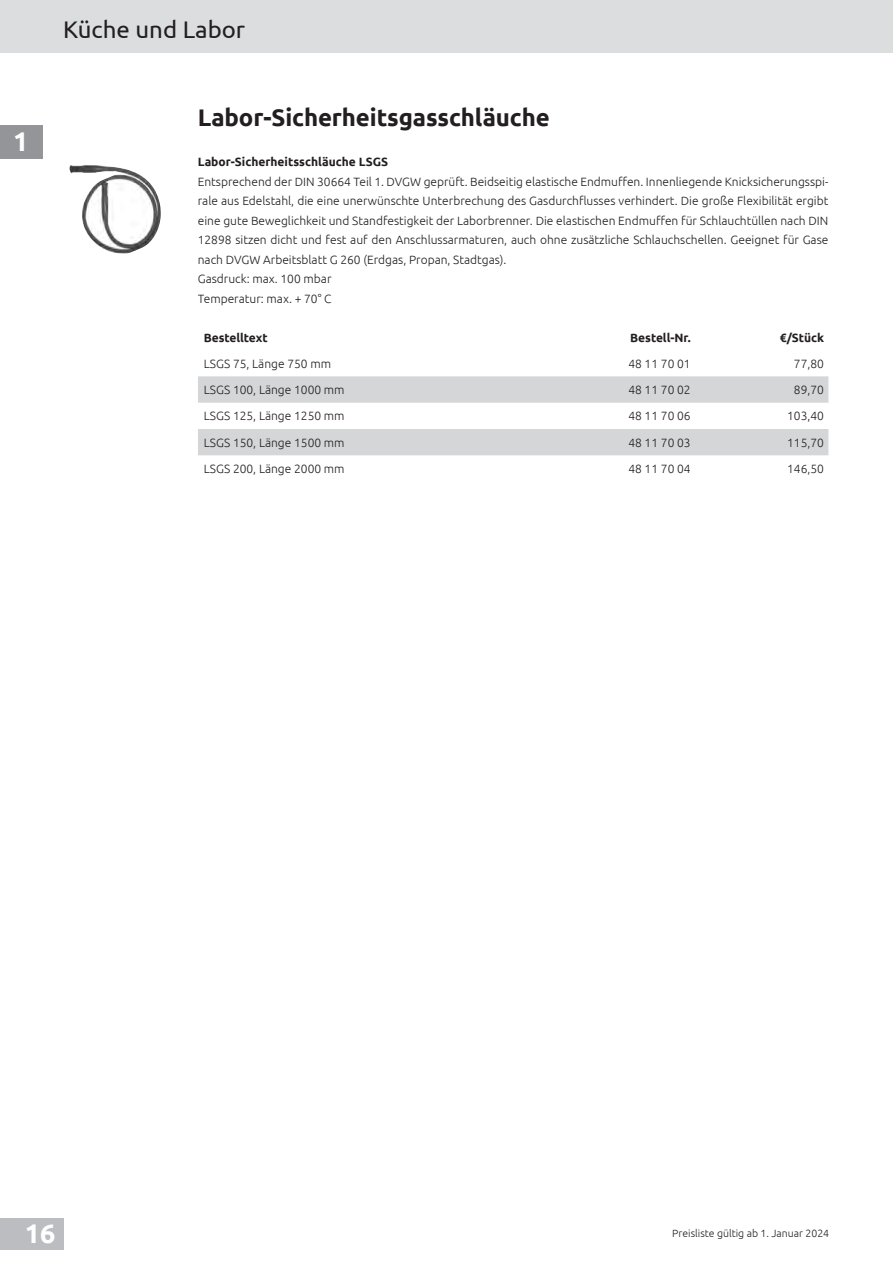
<style>
.page{position:relative;width:893px;height:1263px;background:#fff}
.page>*{position:absolute;margin:0;border:0;box-sizing:border-box;transform-origin:0 0}
.t1{font:700 27px "Ubuntu";color:#fff}
.t2{font:700 24px "Ubuntu";letter-spacing:-.005em;color:#231f20}
.t3{font:24px "Ubuntu";color:#231f20}
.t4{font:300 12px/19.5px "Ubuntu";color:#231f20}
.t5{font:700 12px "Ubuntu";color:#231f20}
.t6{font:300 10.5px "Ubuntu";color:#231f20}
</style>
<div class="page">
<div style="left:0;top:1217px;width:64px;height:32px;background:#bcbdc0"></div>
<div style="left:0;top:0;width:893px;height:53px;background:#dcdddf"></div>
<div style="left:0;top:125px;width:43px;height:33px;background:#939598"></div>
<img style="left:69px;top:165px;width:92px;height:89px">
<svg style="left:199px;top:376px;width:628px;height:79px;fill:#d5d6d8"></svg>
<h1 class="t1" style="left:13px;top:125px;width:17px">1</h1>
<h2 class="t3" style="left:63px;top:15px;width:184px">Küche und Labor</h2>
<h2 class="t2" style="left:198px;top:103px;width:354px">Labor-Sicherheitsgasschläuche</h2>
<p class="t5" style="left:198px;top:155px;width:192px">Labor-Sicherheitsschläuche LSGS</p>
<p class="t4" style="left:198px;top:171px;width:632px">Entsprechend der DIN 30664 Teil 1. DVGW geprüft. Beidseitig elastische Endmuffen. Innenliegende Knicksicherungsspi&shy;rale aus Edelstahl, die eine unerwünschte Unterbrechung des Gasdurchflusses verhindert. Die große Flexibilität ergibt eine gute Beweglichkeit und Standfestigkeit der Laborbrenner. Die elastischen Endmuffen für Schlauchtüllen nach DIN 12898 sitzen dicht und fest auf den Anschlussarmaturen, auch ohne zusätzliche Schlauchschellen. Geeignet für Gase nach DVGW Arbeitsblatt G 260 (Erdgas, Propan, Stadtgas).<br>Gasdruck: max. 100 mbar<br>Temperatur: max. + 70° C</p>
<p class="t5" style="left:204px;top:330px;width:66px">Bestelltext</p>
<p class="t5" style="left:630px;top:330px;width:62px">Bestell-Nr.</p>
<p class="t5" style="left:780px;top:330px;width:46px">€/Stück</p>
<p class="t4" style="left:204px;top:353px;width:129px">LSGS 75, Länge 750 mm</p>
<p class="t4" style="left:628px;top:353px;width:64px">48 11 70 01</p>
<p class="t4" style="left:794px;top:353px;width:32px">77,80</p>
<p class="t4" style="left:204px;top:380px;width:142px">LSGS 100, Länge 1000 mm</p>
<p class="t4" style="left:628px;top:380px;width:64px">48 11 70 02</p>
<p class="t4" style="left:794px;top:380px;width:32px">89,70</p>
<p class="t4" style="left:204px;top:406px;width:142px">LSGS 125, Länge 1250 mm</p>
<p class="t4" style="left:628px;top:406px;width:64px">48 11 70 06</p>
<p class="t4" style="left:787px;top:406px;width:38px">103,40</p>
<p class="t4" style="left:204px;top:432px;width:142px">LSGS 150, Länge 1500 mm</p>
<p class="t4" style="left:628px;top:432px;width:64px">48 11 70 03</p>
<p class="t4" style="left:787px;top:432px;width:38px">115,70</p>
<p class="t4" style="left:204px;top:459px;width:142px">LSGS 200, Länge 2000 mm</p>
<p class="t4" style="left:628px;top:459px;width:64px">48 11 70 04</p>
<p class="t4" style="left:787px;top:459px;width:38px">146,50</p>
<h1 class="t1" style="left:25px;top:1217px;width:32px">1 61</h1>
<p class="t6" style="left:672px;top:1227px;width:158px">Preisliste gültig ab 1. Januar 2024</p>
</div>
